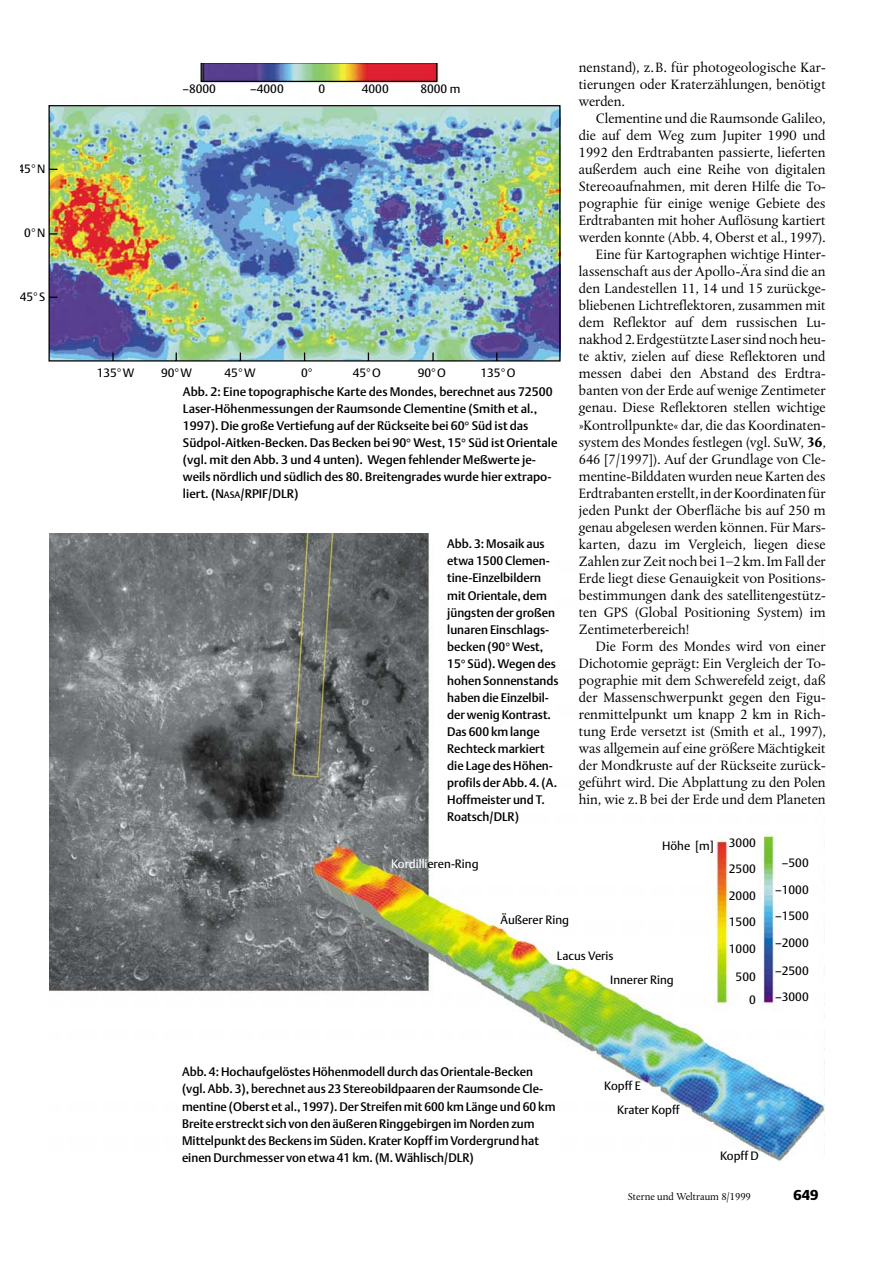
<style>
.page{position:relative;width:894px;height:1263px;background:#fff}
.page>*{position:absolute;margin:0;border:0;box-sizing:border-box;transform-origin:0 0}
.t1{font:14.25px/17px "DTL Albertina T";color:#000;text-align:justify}
.t2{font:14.25px "DTL Argo T Black";color:#000}
.t3{font:12.3px/17px "DTL Argo T Medium";color:#000}
.t4{font:12px/26.4px "DTL Argo T";color:#000}
.t5{font:10.5px "DTL Albertina T";color:#000}
.s1{font-size:9.3px}
.s2{font-weight:700}
.s3{color:#fff}
</style>
<div class="page">
<img style="left:50px;top:534px;width:774px;height:626px">
<img style="left:48px;top:105px;width:513px;height:257px">
<svg style="left:200px;top:64px;width:237px;height:18px;background:#935d63"></svg>
<div style="left:180px;top:1056px;width:379px;height:125px;background:#fff"></div>
<p class="t4" style="left:18px;top:156px;width:29px">45 N</p>
<p class="t4" style="left:24px;top:221px;width:22px">0 N</p>
<p class="t4" style="left:20px;top:284px;width:27px">45 S</p>
<p class="t4" style="left:182px;top:77px;width:35px">–8000</p>
<p class="t4" style="left:250px;top:77px;width:35px">–4000</p>
<p class="t4" style="left:318px;top:77px;width:8px">0</p>
<p class="t4" style="left:361px;top:77px;width:28px">4000</p>
<p class="t4" style="left:420px;top:77px;width:41px">8000 m</p>
<p class="t4" style="left:97px;top:361px;width:39px">135 W</p>
<p class="t4" style="left:161px;top:361px;width:32px">90 W</p>
<p class="t4" style="left:224px;top:361px;width:32px">45 W</p>
<p class="t4" style="left:301px;top:361px;width:8px">0</p>
<p class="t4" style="left:352px;top:361px;width:30px">45 O</p>
<p class="t4" style="left:417px;top:361px;width:30px">90 O</p>
<p class="t4" style="left:480px;top:361px;width:36px">135 O</p>
<p class="t3" style="left:183px;top:384px;width:376px">Abb. 2: Eine topographische Karte des Mondes, berechnet aus 72500<br>Laser-Höhenmessungen der Raumsonde Clementine (Smith et al., 1997). Die große Vertiefung auf der Rückseite bei 60° Süd ist das Südpol-Aitken-Becken. Das Becken bei 90° West, 15° Süd ist Orientale (vgl. mit den Abb. 3 und 4 unten). Wegen fehlender Meßwerte je&shy;weils nördlich und südlich des 80. Breitengrades wurde hier extrapo&shy;liert. (N<span class="s1">ASA</span>/RPIF/DLR)</p>
<p class="t3" style="left:447px;top:536px;width:113px">Abb. 3: Mosaik aus etwa 1500 Clemen&shy;tine-Einzelbildern mit Orientale, dem jüngsten der großen lunaren Einschlags&shy;becken (90° West,<br>15° Süd). Wegen des hohen Sonnenstands haben die Einzelbil&shy;der wenig Kontrast.<br>Das 600 km lange<br>Rechteck markiert die Lage des Höhen&shy;profils der Abb. 4. (A.<br>Hoffmeister und T.<br>Roatsch/DLR)</p>
<p class="t1" style="left:578px;top:60px;width:248px">nenstand), z.B. für photogeologische Kar&shy;tierungen oder Kraterzählungen, benötigt werden.</p>
<p class="t1" style="left:595px;top:111px;width:231px">Clementine und die Raumsonde Galileo,</p>
<p class="t1" style="left:578px;top:128px;width:248px">die auf dem Weg zum Jupiter 1990 und</p>
<p class="t1" style="left:578px;top:145px;width:248px">1992 den Erdtrabanten passierte, lieferten</p>
<p class="t1" style="left:578px;top:162px;width:248px">außerdem auch eine Reihe von digitalen</p>
<p class="t1" style="left:578px;top:179px;width:248px">Stereoaufnahmen, mit deren Hilfe die To-</p>
<p class="t1" style="left:578px;top:196px;width:248px">pographie für einige wenige Gebiete des</p>
<p class="t1" style="left:578px;top:213px;width:248px">Erdtrabanten mit hoher Auflösung kartiert</p>
<p class="t1" style="left:578px;top:230px;width:248px">werden konnte (Abb. 4, Oberst et al., 1997).</p>
<p class="t1" style="left:595px;top:247px;width:231px">Eine für Kartographen wichtige Hinter-</p>
<p class="t1" style="left:578px;top:264px;width:248px">lassenschaft aus der Apollo-Ära sind die an</p>
<p class="t1" style="left:578px;top:281px;width:248px">den Landestellen 11, 14 und 15 zurückge-</p>
<p class="t1" style="left:578px;top:298px;width:248px">bliebenen Lichtreflektoren, zusammen mit</p>
<p class="t1" style="left:578px;top:315px;width:248px">dem Reflektor auf dem russischen Lu-</p>
<p class="t1" style="left:578px;top:332px;width:248px">nakhod 2. Erdgestützte Laser sind noch heu-</p>
<p class="t1" style="left:578px;top:349px;width:248px">te aktiv, zielen auf diese Reflektoren und</p>
<p class="t1" style="left:578px;top:366px;width:248px">messen dabei den Abstand des Erdtra-</p>
<p class="t1" style="left:578px;top:383px;width:248px">banten von der Erde auf wenige Zentimeter</p>
<p class="t1" style="left:578px;top:400px;width:248px">genau. Diese Reflektoren stellen wichtige</p>
<p class="t1" style="left:578px;top:417px;width:248px">»Kontrollpunkte« dar, die das Koordinaten-</p>
<p class="t1" style="left:578px;top:434px;width:248px">system des Mondes festlegen (vgl. SuW, <span class="s2">36</span>,</p>
<p class="t1" style="left:578px;top:451px;width:248px">646 [7/1997]). Auf der Grundlage von Cle-</p>
<p class="t1" style="left:578px;top:468px;width:248px">mentine-Bilddaten wurden neue Karten des</p>
<p class="t1" style="left:578px;top:485px;width:248px">Erdtrabanten erstellt, in der Koordinaten für</p>
<p class="t1" style="left:578px;top:502px;width:248px">jeden Punkt der Oberfläche bis auf 250 m</p>
<p class="t1" style="left:578px;top:519px;width:248px">genau abgelesen werden können. Für Mars-</p>
<p class="t1" style="left:578px;top:536px;width:248px">karten, dazu im Vergleich, liegen diese</p>
<p class="t1" style="left:578px;top:553px;width:248px">Zahlen zur Zeit noch bei 1–2 km. Im Fall der</p>
<p class="t1" style="left:578px;top:570px;width:248px">Erde liegt diese Genauigkeit von Positions-</p>
<p class="t1" style="left:578px;top:587px;width:248px">bestimmungen dank des satellitengestütz-</p>
<p class="t1" style="left:578px;top:604px;width:248px">ten GPS (Global Positioning System) im</p>
<p class="t1" style="left:578px;top:621px;width:112px">Zentimeterbereich!</p>
<p class="t1" style="left:595px;top:638px;width:231px">Die Form des Mondes wird von einer</p>
<p class="t1" style="left:578px;top:655px;width:248px">Dichotomie geprägt: Ein Vergleich der To-</p>
<p class="t1" style="left:578px;top:672px;width:248px">pographie mit dem Schwerefeld zeigt, daß</p>
<p class="t1" style="left:578px;top:689px;width:248px">der Massenschwerpunkt gegen den Figu-</p>
<p class="t1" style="left:578px;top:706px;width:248px">renmittelpunkt um knapp 2 km in Rich-</p>
<p class="t1" style="left:578px;top:723px;width:248px">tung Erde versetzt ist (Smith et al., 1997),</p>
<p class="t1" style="left:578px;top:740px;width:248px">was allgemein auf eine größere Mächtigkeit</p>
<p class="t1" style="left:578px;top:757px;width:248px">der Mondkruste auf der Rückseite zurück-</p>
<p class="t1" style="left:578px;top:774px;width:248px">geführt wird. Die Abplattung zu den Polen</p>
<p class="t1" style="left:578px;top:792px;width:248px">hin, wie z.B bei der Erde und dem Planeten</p>
<p class="t4" style="left:391px;top:852px;width:89px"><span class="s3">Kordilli</span>eren-Ring</p>
<p class="t4" style="left:500px;top:907px;width:70px">Äußerer Ring</p>
<p class="t4" style="left:556px;top:943px;width:58px">Lacus Veris</p>
<p class="t4" style="left:661px;top:834px;width:53px">Höhe [m]</p>
<p class="t4" style="left:610px;top:967px;width:65px">Innerer Ring</p>
<p class="t4" style="left:728px;top:830px;width:28px">3000</p>
<p class="t4" style="left:728px;top:857px;width:28px">2500<br>2000</p>
<p class="t4" style="left:728px;top:910px;width:28px">1500</p>
<p class="t4" style="left:728px;top:936px;width:28px">1000</p>
<p class="t4" style="left:735px;top:964px;width:22px">500</p>
<p class="t4" style="left:748px;top:988px;width:8px">0</p>
<p class="t4" style="left:781px;top:850px;width:28px">–500</p>
<p class="t4" style="left:774px;top:877px;width:35px">–1000</p>
<p class="t4" style="left:774px;top:904px;width:35px">–1500</p>
<p class="t4" style="left:774px;top:931px;width:35px">–2000</p>
<p class="t4" style="left:774px;top:959px;width:35px;line-height:25.7px">–2500 –3000</p>
<p class="t3" style="left:182px;top:1064px;width:375px">Abb. 4: Hochaufgelöstes Höhenmodell durch das Orientale-Becken (vgl. Abb. 3), berechnet aus 23 Stereobildpaaren der Raumsonde Cle&shy;mentine (Oberst et al., 1997). Der Streifen mit 600 km Länge und 60 km Breite erstreckt sich von den äußeren Ringgebirgen im Norden zum Mittelpunkt des Beckens im Süden. Krater Kopff im Vordergrund hat einen Durchmesser von etwa 41 km. (M. Wählisch/DLR)</p>
<p class="t4" style="left:604px;top:1073px;width:38px">Kopff E</p>
<p class="t4" style="left:616px;top:1097px;width:64px">Krater Kopff</p>
<p class="t4" style="left:719px;top:1143px;width:40px">Kopff D</p>
<p class="t5" style="left:627px;top:1192px;width:124px">Sterne und Weltraum 8/1999</p>
<p class="t2" style="left:793px;top:1189px;width:26px">649</p>
</div>
